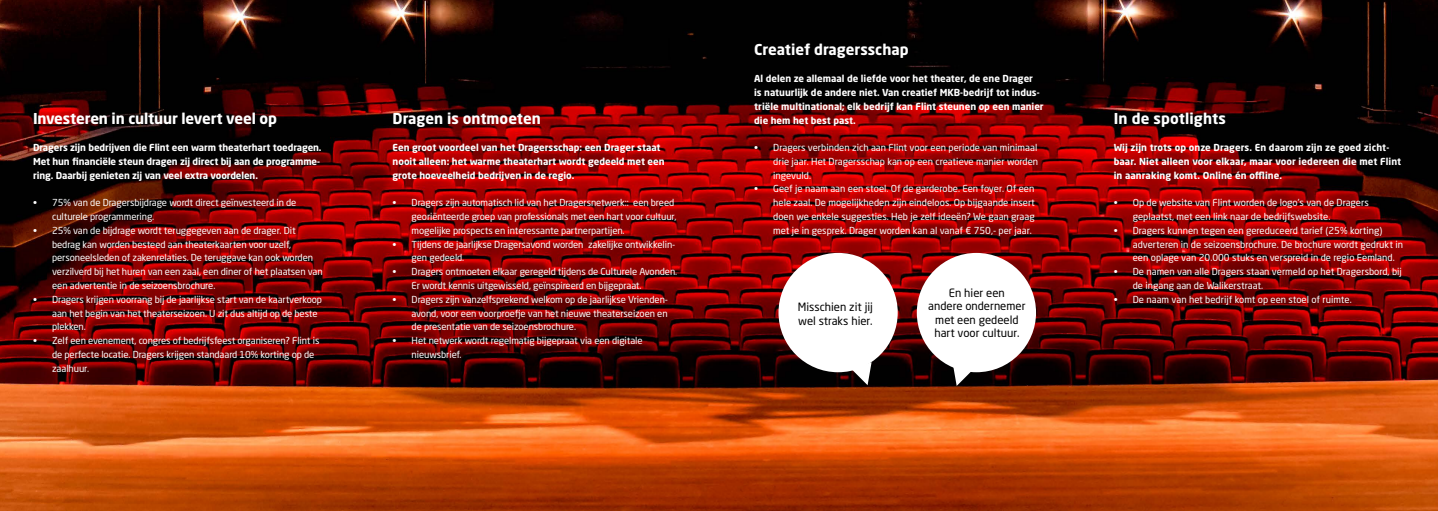
<style>
.page{position:relative;width:1438px;height:511px;background:#fff}
.page>*{position:absolute;margin:0;border:0;box-sizing:border-box;transform-origin:0 0}
.t1{font:700 14.85px "Neo Sans Std";color:#fff}
.t2{font:11.32px/13.6px "Neo Sans Std";color:#000}
.t3{font:9.52px/13.7px "Neo Sans Std";letter-spacing:-.01em;color:#fff}
.t4{font:700 9.52px/13.8px "Neo Sans Std";color:#fff}
</style>
<div class="page">
<img style="left:0;top:0;width:1437px;height:510px">
<svg style="left:952px;top:367px;width:20px;height:18px"></svg>
<div style="left:778px;top:253px;width:119px;height:119px;background:#fff;border-radius:50%"></div>
<div style="left:916px;top:253px;width:119px;height:119px;background:#fff;border-radius:50%"></div>
<svg style="left:851px;top:362px;width:20px;height:23px"></svg>
<h1 class="t1" style="left:33px;top:108px;width:245px">Investeren in cultuur levert veel op</h1>
<p class="t4" style="left:33px;top:140px;width:290px">Dragers zijn bedrijven die Flint een warm theaterhart toedragen.<br>Met hun financiële steun dragen zij direct bij aan de programme&shy;ring. Daarbij genieten zij van veel extra voordelen.</p>
<p class="t3" style="left:52px;top:195px;width:246px;text-indent:-19px">• 75% van de Dragersbijdrage wordt direct geïnvesteerd in de culturele programmering.</p>
<p class="t3" style="left:52px;top:223px;width:272px;text-indent:-19px">• 25% van de bijdrage wordt teruggegeven aan de drager. Dit bedrag kan worden besteed aan theaterkaarten voor uzelf, personeelsleden of zakenrelaties. De teruggave kan ook worden verzilverd bij het huren van een zaal, een diner of het plaatsen van een advertentie in de seizoensbrochure.</p>
<p class="t3" style="left:52px;top:292px;width:271px;text-indent:-19px">• Dragers krijgen voorrang bij de jaarlijkse start van de kaartverkoop aan het begin van het theaterseizoen. U zit dus altijd op de beste plekken.</p>
<p class="t3" style="left:52px;top:333px;width:269px;text-indent:-19px">• Zelf een evenement, congres of bedrijfsfeest organiseren? Flint is de perfecte locatie. Dragers krijgen standaard 10% korting op de zaalhuur.</p>
<h1 class="t1" style="left:392px;top:108px;width:150px">Dragen is ontmoeten</h1>
<p class="t4" style="left:392px;top:140px;width:273px">Een groot voordeel van het Dragersschap: een Drager staat nooit alleen: het warme theaterhart wordt gedeeld met een grote hoeveelheid bedrijven in de regio.</p>
<p class="t3" style="left:411px;top:195px;width:266px;text-indent:-19px">• Dragers zijn automatisch lid van het Dragersnetwerk:: een breed georiënteerde groep van professionals met een hart voor cultuur, mogelijke prospects en interessante partnerpartijen.</p>
<p class="t3" style="left:411px;top:237px;width:265px;text-indent:-19px">• Tijdens de jaarlijkse Dragersavond worden zakelijke ontwikkelin&shy;gen gedeeld.</p>
<p class="t3" style="left:411px;top:264px;width:267px;text-indent:-19px">• Dragers ontmoeten elkaar geregeld tijdens de Culturele Avonden.<br>Er wordt kennis uitgewisseld, geïnspireerd en bijgepraat.</p>
<p class="t3" style="left:411px;top:292px;width:258px;text-align:justify;text-indent:-19px">• Dragers zijn vanzelfsprekend welkom op de jaarlijkse Vrienden&shy;avond, voor een voorproefje van het nieuwe theaterseizoen en de presentatie van de seizoensbrochure.</p>
<p class="t3" style="left:411px;top:333px;width:232px;text-indent:-19px">• Het netwerk wordt regelmatig bijgepraat via een digitale nieuwsbrief.</p>
<h1 class="t1" style="left:754px;top:40px;width:156px">Creatief dragersschap</h1>
<p class="t4" style="left:754px;top:71px;width:291px">Al delen ze allemaal de liefde voor het theater, de ene Drager<br>is natuurlijk de andere niet. Van creatief MKB-bedrijf tot indus&shy;triële multinational; elk bedrijf kan Flint steunen op een manier die hem het best past.</p>
<p class="t3" style="left:773px;top:140px;width:266px;text-align:justify;text-indent:-19px">• Dragers verbinden zich aan Flint voor een periode van minimaal drie jaar. Het Dragersschap kan op een creatieve manier worden ingevuld.</p>
<p class="t3" style="left:773px;top:182px;width:263px;text-align:justify;text-indent:-19px">• Geef je naam aan een stoel. Of de garderobe. Een foyer. Of een hele zaal. De mogelijkheden zijn eindeloos. Op bijgaande insert doen we enkele suggesties. Heb je zelf ideeën? We gaan graag met je in gesprek. Drager worden kan al vanaf € 750,- per jaar.</p>
<p class="t2" style="left:797px;top:299px;width:77px">Misschien zit jij wel straks hier.</p>
<p class="t2" style="left:928px;top:285px;width:99px;text-align:center">En hier een<br>andere ondernemer met een gedeeld hart voor cultuur.</p>
<h1 class="t1" style="left:1113px;top:108px;width:114px">In de spotlights</h1>
<p class="t4" style="left:1113px;top:140px;width:289px">Wij zijn trots op onze Dragers. En daarom zijn ze goed zicht&shy;baar. Niet alleen voor elkaar, maar voor iedereen die met Flint in aanraking komt. Online én offline.</p>
<p class="t3" style="left:1132px;top:195px;width:237px;text-indent:-19px">• Op de website van Flint worden de logo’s van de Dragers geplaatst, met een link naar de bedrijfswebsite.</p>
<p class="t3" style="left:1132px;top:223px;width:272px;text-indent:-19px">• Dragers kunnen tegen een gereduceerd tarief (25% korting) adverteren in de seizoensbrochure. De brochure wordt gedrukt in een oplage van 20.000 stuks en verspreid in de regio Eemland.</p>
<p class="t3" style="left:1132px;top:264px;width:270px;text-indent:-19px">• De namen van alle Dragers staan vermeld op het Dragersbord, bij de ingang aan de Walikerstraat.</p>
<p class="t3" style="left:1113px;top:292px;width:239px">• De naam van het bedrijf komt op een stoel of ruimte.</p>
</div>
